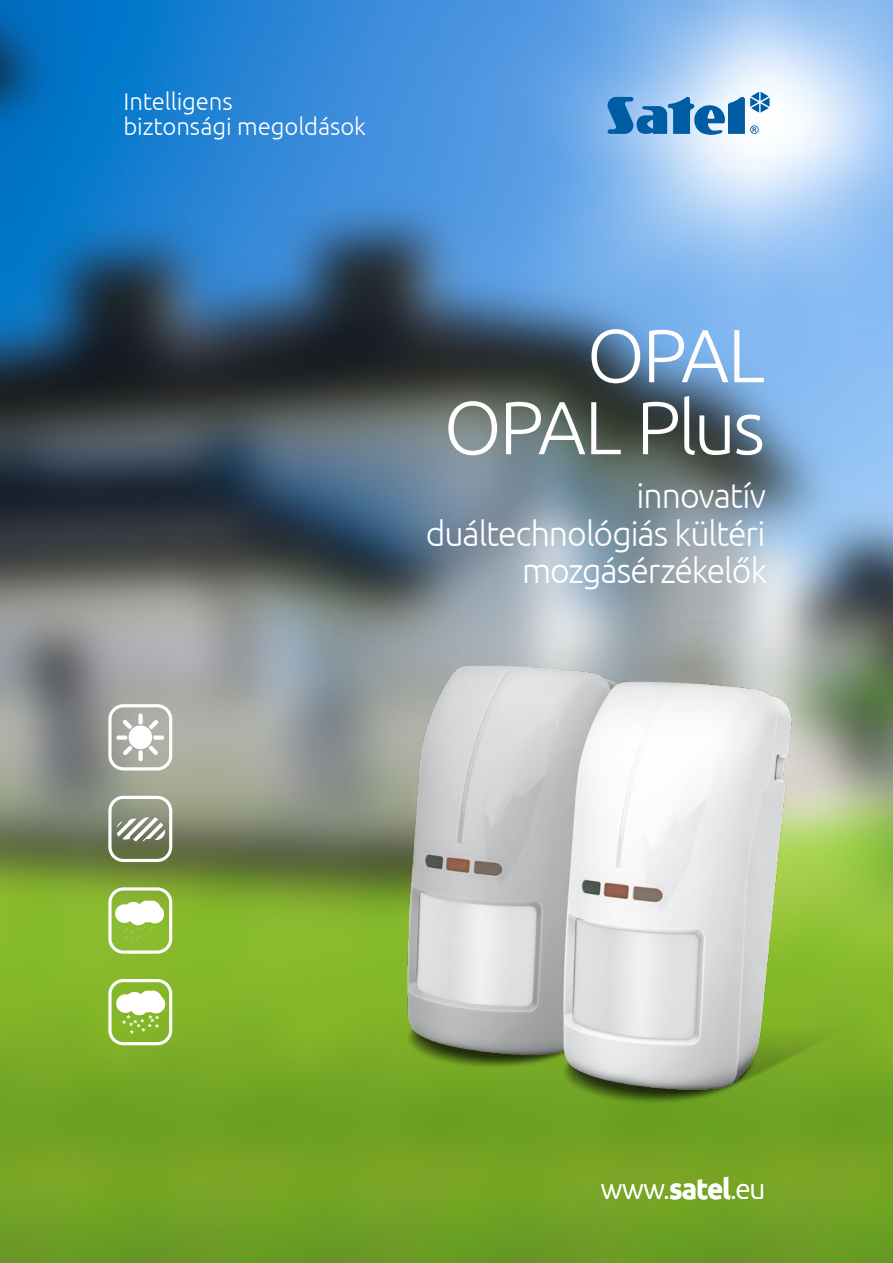
<style>
.page{position:relative;width:893px;height:1263px;background:#fff}
.page>*{position:absolute;margin:0;border:0;box-sizing:border-box;transform-origin:0 0}
.t1{font:300 75px/72px "Ubuntu";letter-spacing:-.035em;color:#fff;text-align:right}
.t2{font:300 34.5px/37.5px "Ubuntu";letter-spacing:-.03em;color:#fff;text-align:right}
.t3{font:300 28.5px "Ubuntu";color:#fff}
.t4{font:300 24px/24.8px "Ubuntu";letter-spacing:-.005em;color:#fff}
.s1{font-weight:700}
</style>
<div class="page">
<img style="left:0;top:0;width:893px;height:1263px">
<img style="left:372px;top:621px;width:478px;height:500px">
<svg style="left:608px;top:92px;width:161px;height:44px;background:#6aa2d0"></svg>
<svg style="left:108px;top:979px;width:64px;height:66px"></svg>
<svg style="left:108px;top:887px;width:64px;height:67px"></svg>
<svg style="left:108px;top:796px;width:64px;height:66px"></svg>
<svg style="left:108px;top:704px;width:64px;height:66px"></svg>
<p class="t4" style="left:123px;top:89px;width:244px">Intelligens<br>biztonsági megoldások</p>
<h1 class="t1" style="left:444px;top:318px;width:323px">OPAL<br>OPAL Plus</h1>
<p class="t2" style="left:426px;top:476px;width:343px">innovatív duáltechnológiás kültéri mozgásérzékelők</p>
<p class="t3" style="left:601px;top:1172px;width:166px">www.<span class="s1">satel</span>.eu</p>
</div>
